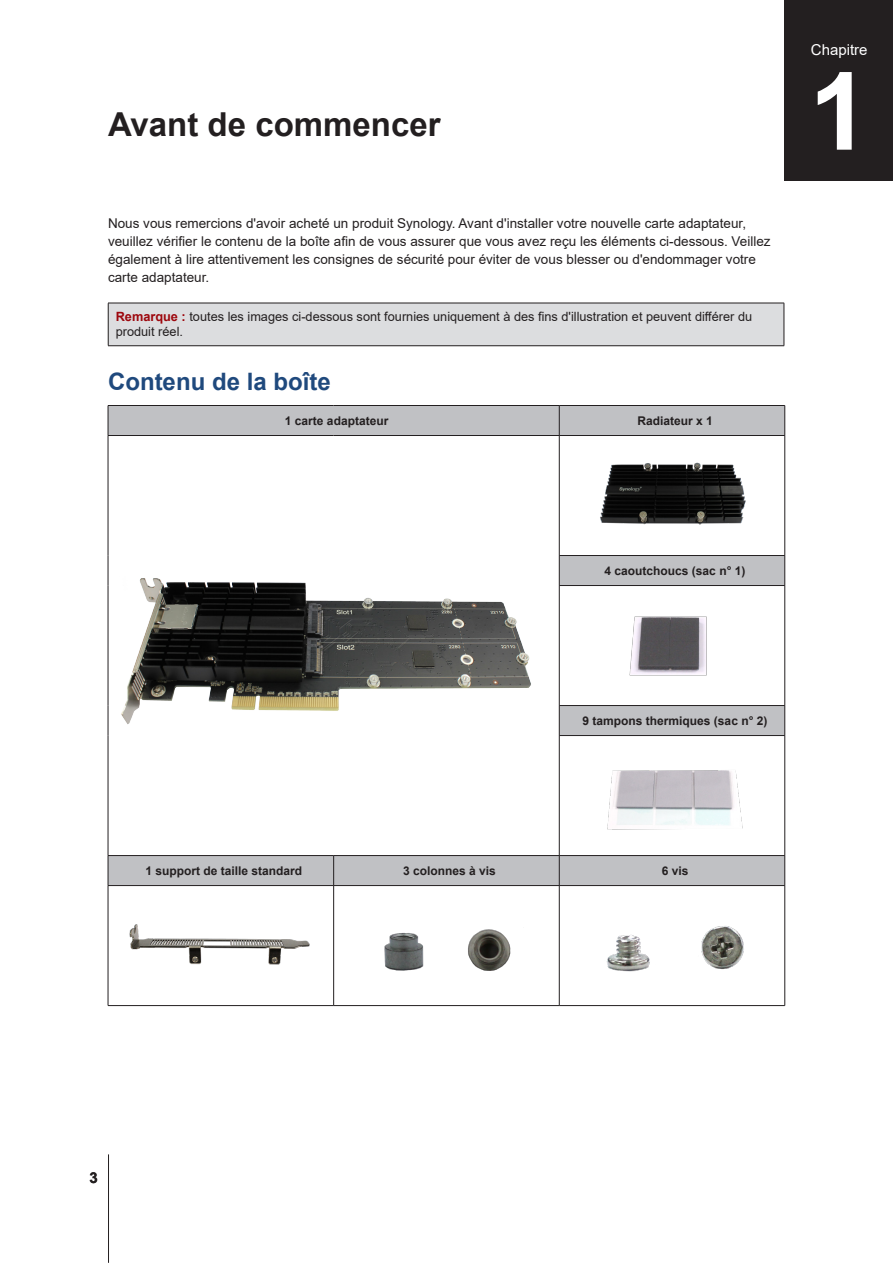
<style>
.page{position:relative;width:893px;height:1263px;background:#fff}
.page>*{position:absolute;margin:0;border:0;box-sizing:border-box;transform-origin:0 0}
.ChapterNum{font:700 108px "Arial";color:#fff}
.H1-ChapterTitle{font:700 33px "Arial";color:#231f20}
.H3-sidebar{font:700 24px "Arial";color:#1f497d}
.Chapter-center{font:15px "Arial";color:#fff}
.PageNumber-sidebar{font:700 15px "Arial";color:#231f20}
.Body-sidebar{font:13.5px/18px "Arial";color:#231f20}
.Warning-sidebar{font:12.75px/15px "Arial";color:#231f20}
.XHeadCenter{font:700 12px "Arial";color:#231f20}
.s1{font-weight:700;color:#9d070d}
</style>
<div class="page">
<div style="left:108px;top:303px;width:676px;height:43px;background:#dcdddf"></div>
<hr style="left:108px;top:303px;width:676px;height:1px;background:#231f20">
<hr style="left:108px;top:303px;width:1px;height:43px;background:#231f20">
<hr style="left:784px;top:303px;width:1px;height:43px;background:#231f20">
<hr style="left:108px;top:345px;width:676px;height:1px;background:#231f20">
<svg style="left:109px;top:406px;width:675px;height:479px"></svg>
<hr style="left:108px;top:405px;width:226px;height:1px;background:#231f20">
<hr style="left:108px;top:405px;width:1px;height:30px;background:#231f20">
<hr style="left:334px;top:405px;width:225px;height:1px;background:#231f20">
<hr style="left:559px;top:405px;width:226px;height:1px;background:#231f20">
<hr style="left:559px;top:405px;width:1px;height:30px;background:#231f20">
<hr style="left:784px;top:405px;width:1px;height:30px;background:#231f20">
<hr style="left:108px;top:435px;width:226px;height:1px;background:#231f20">
<hr style="left:108px;top:435px;width:1px;height:120px;background:#231f20">
<hr style="left:334px;top:435px;width:225px;height:1px;background:#231f20">
<hr style="left:108px;top:735px;width:1px;height:120px;background:#231f20">
<hr style="left:559px;top:435px;width:1px;height:120px;background:#231f20">
<hr style="left:784px;top:435px;width:1px;height:120px;background:#231f20">
<hr style="left:559px;top:555px;width:226px;height:1px;background:#231f20">
<hr style="left:559px;top:555px;width:1px;height:30px;background:#231f20">
<hr style="left:784px;top:555px;width:1px;height:30px;background:#231f20">
<hr style="left:559px;top:705px;width:226px;height:1px;background:#231f20">
<hr style="left:559px;top:705px;width:1px;height:30px;background:#231f20">
<hr style="left:784px;top:705px;width:1px;height:30px;background:#231f20">
<hr style="left:108px;top:855px;width:226px;height:1px;background:#231f20">
<hr style="left:108px;top:855px;width:1px;height:30px;background:#231f20">
<hr style="left:334px;top:855px;width:225px;height:1px;background:#231f20">
<hr style="left:333px;top:855px;width:1px;height:30px;background:#231f20">
<hr style="left:559px;top:855px;width:226px;height:1px;background:#231f20">
<hr style="left:559px;top:855px;width:1px;height:30px;background:#231f20">
<hr style="left:784px;top:855px;width:1px;height:30px;background:#231f20">
<hr style="left:334px;top:885px;width:225px;height:1px;background:#231f20">
<hr style="left:559px;top:885px;width:226px;height:1px;background:#231f20">
<hr style="left:559px;top:885px;width:1px;height:120px;background:#231f20">
<hr style="left:784px;top:885px;width:1px;height:120px;background:#231f20">
<hr style="left:108px;top:1005px;width:226px;height:1px;background:#231f20">
<hr style="left:334px;top:1005px;width:225px;height:1px;background:#231f20">
<hr style="left:559px;top:1005px;width:226px;height:1px;background:#231f20">
<img style="left:108px;top:473px;width:451px;height:269px">
<img style="left:385px;top:620px;width:20px;height:5px">
<img style="left:390px;top:656px;width:20px;height:6px">
<img style="left:559px;top:435px;width:226px;height:109px">
<img style="left:559px;top:585px;width:226px;height:120px">
<img style="left:559px;top:735px;width:226px;height:120px">
<img style="left:108px;top:885px;width:226px;height:120px">
<img style="left:334px;top:903px;width:90px;height:102px">
<img style="left:468px;top:929px;width:43px;height:42px">
<img style="left:606px;top:926px;width:138px;height:46px">
<div style="left:785px;top:0;width:108px;height:180px;background:#231f20"></div>
<hr style="left:108px;top:1154px;width:1px;height:109px;background:#231f20">
<p class="H1-ChapterTitle" style="left:108px;top:101px;width:334px">Avant de commencer</p>
<p class="Body-sidebar" style="left:108px;top:214px;width:664px">Nous vous remercions d'avoir acheté un produit Synology. Avant d'installer votre nouvelle carte adaptateur, veuillez vérifier le contenu de la boîte afin de vous assurer que vous avez reçu les éléments ci-dessous. Veillez également à lire attentivement les consignes de sécurité pour éviter de vous blesser ou d'endommager votre carte adaptateur.</p>
<p class="Warning-sidebar" style="left:116px;top:309px;width:638px"><span class="s1">Remarque :</span> toutes les images ci-dessous sont fournies uniquement à des fins d'illustration et peuvent différer du produit réel.</p>
<p class="H3-sidebar" style="left:108px;top:365px;width:224px">Contenu de la boîte</p>
<p class="XHeadCenter" style="left:285px;top:412px;width:105px">1 carte adaptateur</p>
<p class="XHeadCenter" style="left:637px;top:412px;width:77px">Radiateur x 1</p>
<p class="Chapter-center" style="left:811px;top:40px;width:58px">Chapitre</p>
<p class="ChapterNum" style="left:809px;top:36px;width:62px">1</p>
<p class="XHeadCenter" style="left:605px;top:562px;width:142px">4 caoutchoucs (sac n° 1)</p>
<p class="XHeadCenter" style="left:583px;top:712px;width:186px">9 tampons thermiques (sac n° 2)</p>
<p class="XHeadCenter" style="left:145px;top:862px;width:158px">1 support de taille standard</p>
<p class="XHeadCenter" style="left:403px;top:862px;width:94px">3 colonnes à vis</p>
<p class="XHeadCenter" style="left:662px;top:862px;width:28px">6 vis</p>
<p class="PageNumber-sidebar" style="left:90px;top:1167px;width:10px">3</p>
</div>
